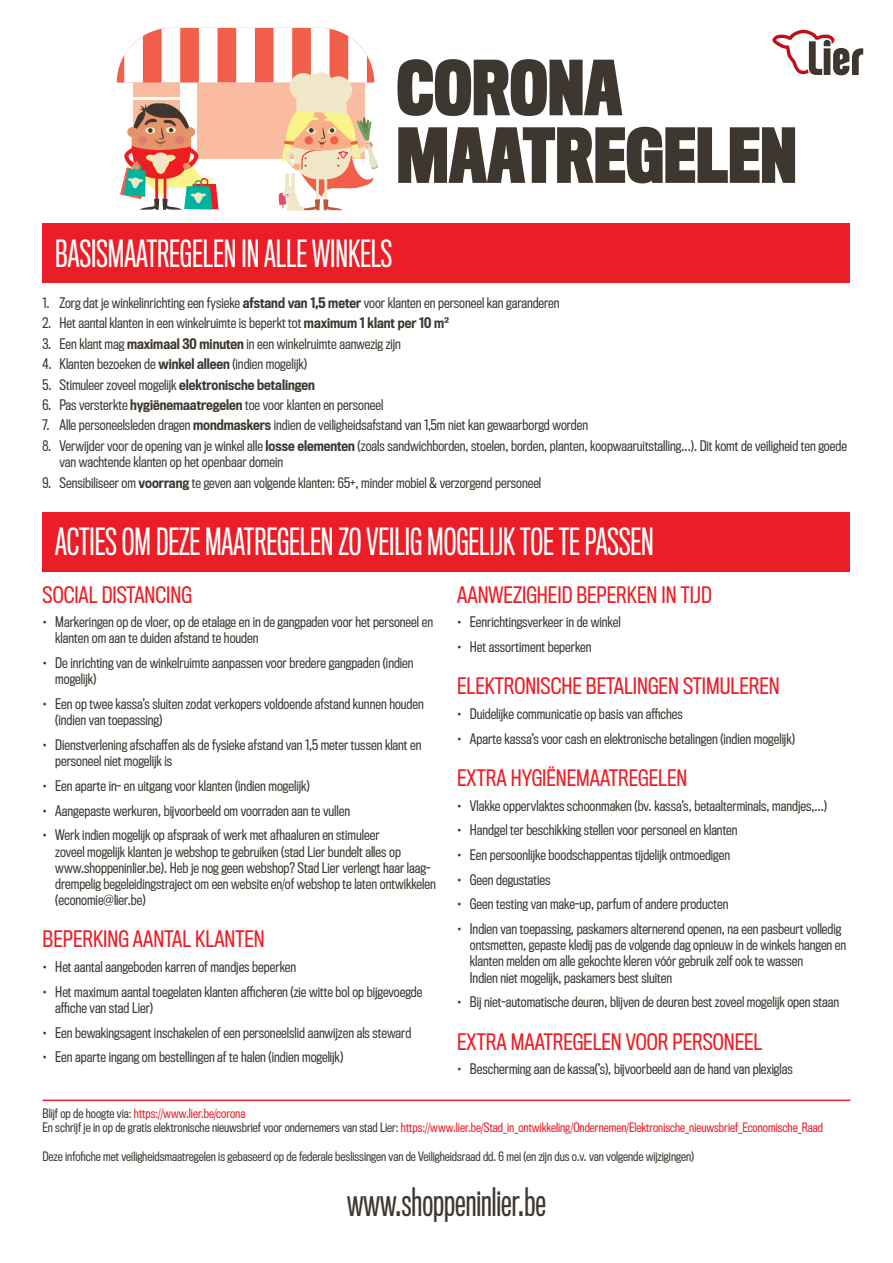
<style>
.page{position:relative;width:893px;height:1263px;background:#fff}
.page>*{position:absolute;margin:0;border:0;box-sizing:border-box;transform-origin:0 0}
.t1{font:700 69.6px "Titling Gothic FB Comp";color:#3e3730}
.t2{font:36px "Titling Gothic FB Comp";color:#3e3730}
.t3{font:34.5px "Titling Gothic FB Comp";color:#fff}
.t4{font:21px "Titling Gothic FB Cond";color:#ec1d26}
.t5{font:13.5px/16.2px "Titling Gothic FB Cond";color:#3e3730}
.t6{font:12px "Titling Gothic FB Cond";color:#ec1d26}
.t7{font:12px "Titling Gothic FB Cond";color:#3e3730}
.s1{font-weight:500}
.s2{color:#3e3730}
</style>
<div class="page">
<div style="left:133px;top:72px;width:47px;height:25px;background:#fabca1"></div>
<div style="left:197px;top:83px;width:167px;height:75px;background:#fabca1"></div>
<svg style="left:117px;top:28px;width:257px;height:55px"></svg>
<div style="left:290px;top:73px;width:27px;height:28px;background:#efe7c7;border-radius:50%"></div>
<div style="left:325px;top:76px;width:27px;height:28px;background:#efe7c7;border-radius:50%"></div>
<div style="left:307px;top:72px;width:27px;height:28px;background:#efe7c7;border-radius:50%"></div>
<svg style="left:279px;top:93px;width:99px;height:118px"></svg>
<svg style="left:120px;top:102px;width:99px;height:108px"></svg>
<div style="left:43px;top:223px;width:807px;height:60px;background:#ec1d26"></div>
<div style="left:43px;top:512px;width:807px;height:60px;background:#ec1d26"></div>
<svg style="left:772px;top:30px;width:91px;height:45px"></svg>
<hr style="left:43px;top:1099px;width:807px;height:2px;background:#ec1d26">
<p class="t1" style="left:397px;top:48px;width:227px">CORONA</p>
<p class="t1" style="left:397px;top:116px;width:402px">MAATREGELEN</p>
<p class="t3" style="left:55px;top:234px;width:338px">BASISMAATREGELEN IN ALLE WINKELS</p>
<p class="t5" style="left:43px;top:295px;width:519px">1. Zorg dat je winkelinrichting een fysieke <span class="s1">afstand van 1,5 meter</span> voor klanten en personeel kan garanderen</p>
<p class="t5" style="left:43px;top:315px;width:408px">2. Het aantal klanten in een winkelruimte is beperkt tot <span class="s1">maximum 1 klant per 10 m²</span></p>
<p class="t5" style="left:43px;top:336px;width:360px">3. Een klant mag <span class="s1">maximaal 30 minuten</span> in een winkelruimte aanwezig zijn</p>
<p class="t5" style="left:43px;top:356px;width:266px">4. Klanten bezoeken de <span class="s1">winkel alleen</span> (indien mogelijk)</p>
<p class="t5" style="left:43px;top:377px;width:274px">5. Stimuleer zoveel mogelijk <span class="s1">elektronische betalingen</span></p>
<p class="t5" style="left:43px;top:397px;width:342px">6. Pas versterkte <span class="s1">hygiënemaatregelen</span> toe voor klanten en personeel</p>
<p class="t5" style="left:43px;top:417px;width:547px">7. Alle personeelsleden dragen <span class="s1">mondmaskers</span> indien de veiligheidsafstand van 1,5m niet kan gewaarborgd worden</p>
<p class="t5" style="left:60px;top:438px;width:789px;text-indent:-17px">8. Verwijder voor de opening van je winkel alle <span class="s1">losse elementen</span> (zoals sandwichborden, stoelen, borden, planten, koopwaaruitstalling...). Dit komt de veiligheid ten goede van wachtende klanten op het openbaar domein</p>
<p class="t5" style="left:43px;top:475px;width:500px">9. Sensibiliseer om <span class="s1">voorrang</span> te geven aan volgende klanten: 65+, minder mobiel &amp; verzorgend personeel</p>
<p class="t3" style="left:55px;top:522px;width:600px">ACTIES OM DEZE MAATREGELEN ZO VEILIG MOGELIJK TOE TE PASSEN</p>
<p class="t4" style="left:43px;top:582px;width:151px">SOCIAL DISTANCING</p>
<p class="t5" style="left:55px;top:614px;width:379px;text-indent:-13px">• Markeringen op de vloer, op de etalage en in de gangpaden voor het personeel en klanten om aan te duiden afstand te houden</p>
<p class="t5" style="left:55px;top:655px;width:360px;text-indent:-13px">• De inrichting van de winkelruimte aanpassen voor bredere gangpaden (indien mogelijk)</p>
<p class="t5" style="left:55px;top:696px;width:370px;text-indent:-13px">• Een op twee kassa’s sluiten zodat verkopers voldoende afstand kunnen houden (indien van toepassing)</p>
<p class="t5" style="left:55px;top:737px;width:368px;text-indent:-13px">• Dienstverlening afschaffen als de fysieke afstand van 1,5 meter tussen klant en personeel niet mogelijk is</p>
<p class="t5" style="left:43px;top:778px;width:269px">• Een aparte in- en uitgang voor klanten (indien mogelijk)</p>
<p class="t5" style="left:43px;top:803px;width:309px">• Aangepaste werkuren, bijvoorbeeld om voorraden aan te vullen</p>
<p class="t5" style="left:55px;top:827px;width:382px;text-indent:-13px">• Werk indien mogelijk op afspraak of werk met afhaaluren en stimuleer<br>zoveel mogelijk klanten je webshop te gebruiken (stad Lier bundelt alles op www.shoppeninlier.be). Heb je nog geen webshop? Stad Lier verlengt haar laag&shy;drempelig begeleidingstraject om een website en/of webshop te laten ontwikkelen (economie@lier.be)</p>
<p class="t4" style="left:43px;top:927px;width:224px">BEPERKING AANTAL KLANTEN</p>
<p class="t5" style="left:43px;top:959px;width:255px">• Het aantal aangeboden karren of mandjes beperken</p>
<p class="t5" style="left:55px;top:984px;width:369px;text-indent:-13px">• Het maximum aantal toegelaten klanten afficheren (zie witte bol op bijgevoegde affiche van stad Lier)</p>
<p class="t5" style="left:43px;top:1025px;width:370px">• Een bewakingsagent inschakelen of een personeelslid aanwijzen als steward</p>
<p class="t5" style="left:43px;top:1049px;width:302px">• Een aparte ingang om bestellingen af te halen (indien mogelijk)</p>
<p class="t4" style="left:457px;top:582px;width:256px">AANWEZIGHEID BEPERKEN IN TIJD</p>
<p class="t5" style="left:457px;top:614px;width:165px">• Eenrichtingsverkeer in de winkel</p>
<p class="t5" style="left:457px;top:639px;width:136px">• Het assortiment beperken</p>
<p class="t4" style="left:457px;top:674px;width:324px">ELEKTRONISCHE BETALINGEN STIMULEREN</p>
<p class="t5" style="left:457px;top:706px;width:227px">• Duidelijke communicatie op basis van affiches</p>
<p class="t5" style="left:457px;top:731px;width:339px">• Aparte kassa’s voor cash en elektronische betalingen (indien mogelijk)</p>
<p class="t4" style="left:457px;top:766px;width:232px">EXTRA HYGIËNEMAATREGELEN</p>
<p class="t5" style="left:457px;top:797px;width:372px">• Vlakke oppervlaktes schoonmaken (bv. kassa’s, betaalterminals, mandjes,…)</p>
<p class="t5" style="left:457px;top:822px;width:282px">• Handgel ter beschikking stellen voor personeel en klanten</p>
<p class="t5" style="left:457px;top:847px;width:274px">• Een persoonlijke boodschappentas tijdelijk ontmoedigen</p>
<p class="t5" style="left:457px;top:872px;width:95px">• Geen degustaties</p>
<p class="t5" style="left:457px;top:896px;width:273px">• Geen testing van make-up, parfum of andere producten</p>
<p class="t5" style="left:470px;top:921px;width:378px;text-indent:-13px">• Indien van toepassing, paskamers alternerend openen, na een pasbeurt volledig ontsmetten, gepaste kledij pas de volgende dag opnieuw in de winkels hangen en klanten melden om alle gekochte kleren vóór gebruik zelf ook te wassen<br>Indien niet mogelijk, paskamers best sluiten</p>
<p class="t5" style="left:457px;top:994px;width:384px">• Bij niet-automatische deuren, blijven de deuren best zoveel mogelijk open staan</p>
<p class="t4" style="left:457px;top:1029px;width:307px">EXTRA MAATREGELEN VOOR PERSONEEL</p>
<p class="t5" style="left:457px;top:1061px;width:337px">• Bescherming aan de kassa(’s), bijvoorbeeld aan de hand van plexiglas</p>
<p class="t6" style="left:43px;top:1106px;width:204px"><span class="s2">Blijf op de hoogte via:</span> https://www.lier.be/corona</p>
<p class="t6" style="left:43px;top:1121px;width:782px"><span class="s2">En schrijf je in op de gratis elektronische nieuwsbrief voor ondernemers van stad Lier:</span> https://www.lier.be/Stad_in_ontwikkeling/Ondernemen/Elektronische_nieuwsbrief_Economische_Raad</p>
<p class="t7" style="left:43px;top:1149px;width:653px">Deze infofiche met veiligheidsmaatregelen is gebaseerd op de federale beslissingen van de Veiligheidsraad dd. 6 mei (en zijn dus o.v. van volgende wijzigingen)</p>
<p class="t2" style="left:347px;top:1182px;width:200px">www.shoppeninlier.be</p>
</div>
